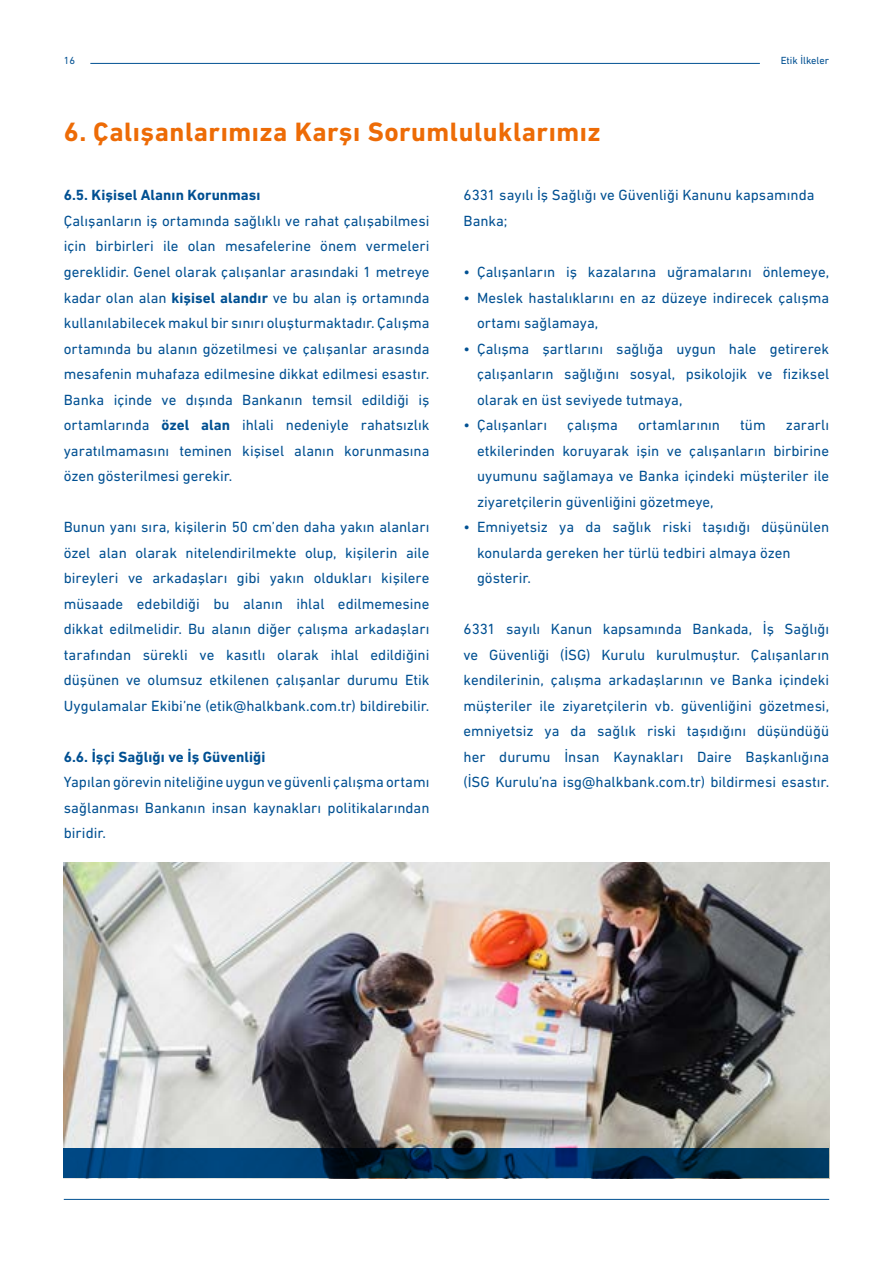
<style>
.page{position:relative;width:893px;height:1263px;background:#fff}
.page>*{position:absolute;margin:0;border:0;box-sizing:border-box;transform-origin:0 0}
.t1{font:700 27px "DIN Next LT Pro";letter-spacing:.02em;color:#ed6b06}
.t2{font:15px/25.5px "DIN Next LT Pro";color:#005092;text-align:justify}
.t3{font:700 15px "DIN Next LT Pro";letter-spacing:.005em;color:#005092}
.t4{font:10.5px "DIN Next LT Pro";color:#005092}
.s1{font-weight:700}
</style>
<div class="page">
<hr style="left:90px;top:63px;width:670px;height:1px;background:#005092">
<hr style="left:64px;top:1199px;width:765px;height:1px;background:#005092">
<img style="left:64px;top:862px;width:765px;height:286px">
<svg style="left:64px;top:1148px;width:765px;height:30px;background:#00355f"></svg>
<p class="t4" style="left:64px;top:54px;width:13px">16</p>
<p class="t4" style="left:781px;top:54px;width:50px">Etik İlkeler</p>
<h1 class="t1" style="left:64px;top:116px;width:538px">6. Çalışanlarımıza Karşı Sorumluluklarımız</h1>
<p class="t3" style="left:64px;top:187px;width:198px">6.5. Kişisel Alanın Korunması</p>
<p class="t2" style="left:64px;top:208px;width:367px">Çalışanların iş ortamında sağlıklı ve rahat çalışabilmesi için birbirleri ile olan mesafelerine önem vermeleri gereklidir. Genel olarak çalışanlar arasındaki 1 metreye kadar olan alan <span class="s1">kişisel alandır</span> ve bu alan iş ortamında kullanılabilecek makul bir sınırı oluşturmaktadır. Çalışma ortamında bu alanın gözetilmesi ve çalışanlar arasında mesafenin muhafaza edilmesine dikkat edilmesi esastır.<br>Banka içinde ve dışında Bankanın temsil edildiği iş ortamlarında <span class="s1">özel alan</span> ihlali nedeniyle rahatsızlık yaratılmamasını teminen kişisel alanın korunmasına özen gösterilmesi gerekir.</p>
<p class="t2" style="left:64px;top:514px;width:367px">Bunun yanı sıra, kişilerin 50 cm’den daha yakın alanları özel alan olarak nitelendirilmekte olup, kişilerin aile bireyleri ve arkadaşları gibi yakın oldukları kişilere müsaade edebildiği bu alanın ihlal edilmemesine dikkat edilmelidir. Bu alanın diğer çalışma arkadaşları tarafından sürekli ve kasıtlı olarak ihlal edildiğini düşünen ve olumsuz etkilenen çalışanlar durumu Etik Uygulamalar Ekibi’ne (etik@halkbank.com.tr) bildirebilir.</p>
<p class="t3" style="left:64px;top:748px;width:203px">6.6. İşçi Sağlığı ve İş Güvenliği</p>
<p class="t2" style="left:64px;top:769px;width:367px">Yapılan görevin niteliğine uygun ve güvenli çalışma ortamı sağlanması Bankanın insan kaynakları politikalarından biridir.</p>
<p class="t2" style="left:463px;top:182px;width:352px">6331 sayılı İş Sağlığı ve Güvenliği Kanunu kapsamında<br>Banka;</p>
<p class="t2" style="left:463px;top:259px;width:367px">• Çalışanların iş kazalarına uğramalarını önlemeye,</p>
<p class="t2" style="left:477px;top:284px;width:354px;text-indent:-14px">• Meslek hastalıklarını en az düzeye indirecek çalışma ortamı sağlamaya,</p>
<p class="t2" style="left:477px;top:335px;width:354px;text-indent:-14px">• Çalışma şartlarını sağlığa uygun hale getirerek çalışanların sağlığını sosyal, psikolojik ve fiziksel olarak en üst seviyede tutmaya,</p>
<p class="t2" style="left:463px;top:412px;width:85px">• Çalışanları</p>
<p class="t2" style="left:567px;top:412px;width:52px">çalışma</p>
<p class="t2" style="left:638px;top:412px;width:83px">ortamlarının</p>
<p class="t2" style="left:740px;top:412px;width:27px">tüm</p>
<p class="t2" style="left:477px;top:412px;width:354px;text-indent:309px">zararlı etkilerinden koruyarak işin ve çalışanların birbirine uyumunu sağlamaya ve Banka içindeki müşteriler ile ziyaretçilerin güvenliğini gözetmeye,</p>
<p class="t2" style="left:477px;top:514px;width:354px;text-align:left;text-indent:-14px">• Emniyetsiz ya da sağlık riski taşıdığı düşünülen konularda gereken her türlü tedbiri almaya özen gösterir.</p>
<p class="t2" style="left:463px;top:616px;width:367px">6331 sayılı Kanun kapsamında Bankada, İş Sağlığı ve Güvenliği (İSG) Kurulu kurulmuştur. Çalışanların kendilerinin, çalışma arkadaşlarının ve Banka içindeki müşteriler ile ziyaretçilerin vb. güvenliğini gözetmesi, emniyetsiz ya da sağlık riski taşıdığını düşündüğü her durumu İnsan Kaynakları Daire Başkanlığına (İSG Kurulu’na isg@halkbank.com.tr) bildirmesi esastır.</p>
</div>
